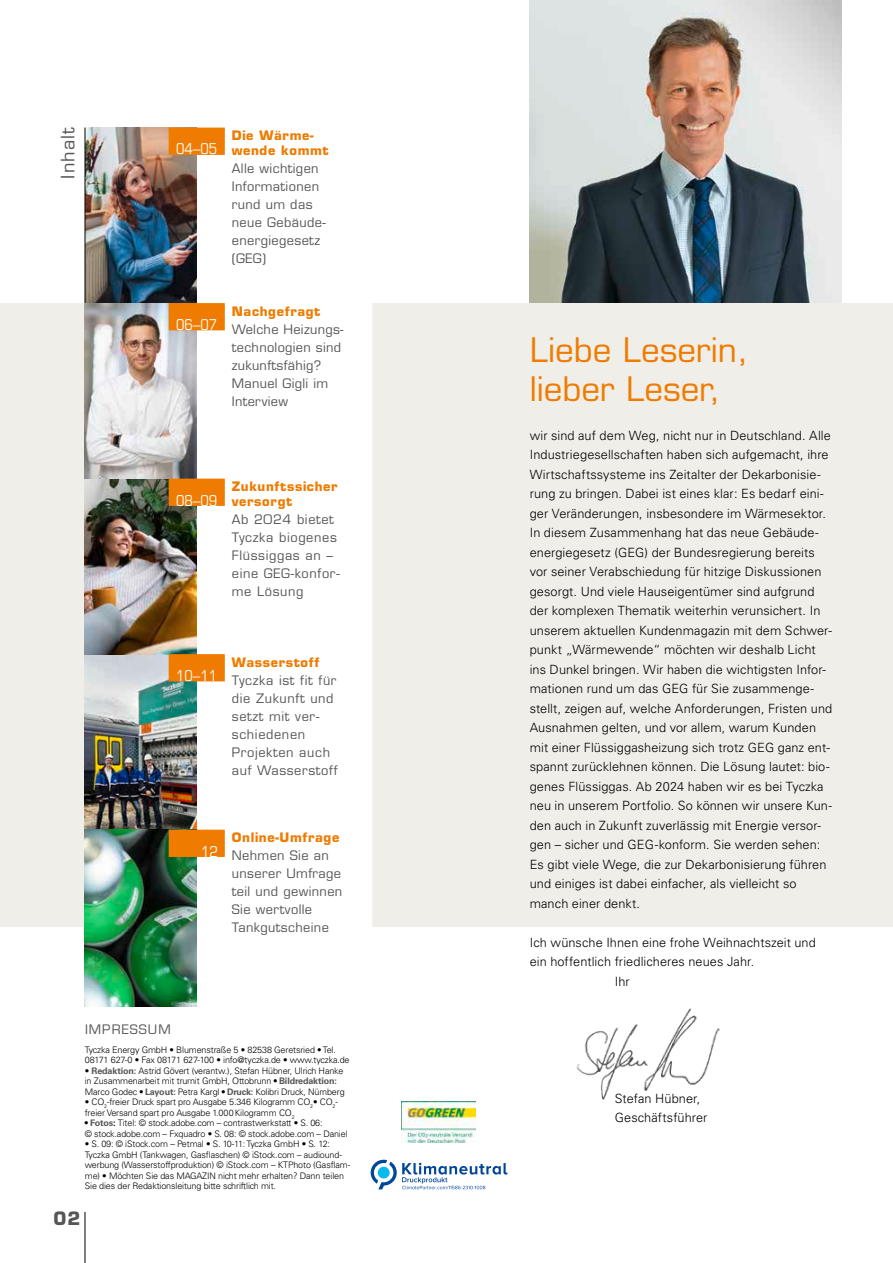
<style>
.page{position:relative;width:893px;height:1263px;background:#fff}
.page>*{position:absolute;margin:0;border:0;box-sizing:border-box;transform-origin:0 0}
.t1{font:33px/39px "Eurostile LT Std";color:#ef7b00}
.t2{font:18px "Eurostile LT Std";letter-spacing:.06em;color:#565655}
.t3{font:700 18px "Eurostile LT Std";color:#565655}
.t4{font:condensed 15px "Eurostile LT Std";color:#fff}
.t5{font:300 12.75px/19.5px "Univers LT Std";letter-spacing:.005em;color:#000}
.t6{font:12.75px/18px "Eurostile LT Std";letter-spacing:.03em;color:#565655}
.t7{font:12.75px/18px "Eurostile LT Std";letter-spacing:.05em;color:#565655}
.t8{font:700 12.75px/15px "Eurostile LT Std";letter-spacing:.05em;color:#ef7b00}
.t9{font:12.75px "Eurostile LT Std";letter-spacing:.08em;color:#565655}
.t10{font:300 9px/10.5px "Univers LT Std";letter-spacing:-.015em;color:#000}
.s1{font-weight:700;color:#565655}
.s2{font-weight:400}
.s3{font-weight:700}
</style>
<div class="page">
<img style="left:530px;top:0;width:312px;height:303px">
<div style="left:0;top:303px;width:893px;height:624px;background:#f0eee9"></div>
<div style="left:175px;top:128px;width:197px;height:878px;background:#fff"></div>
<img style="left:86px;top:128px;width:110px;height:175px">
<hr style="left:85px;top:128px;width:1px;height:351px;background:#000">
<img style="left:85px;top:654px;width:111px;height:176px">
<img style="left:85px;top:830px;width:111px;height:176px">
<img style="left:85px;top:479px;width:111px;height:175px">
<img style="left:85px;top:303px;width:111px;height:176px">
<hr style="left:85px;top:1212px;width:1px;height:51px;background:#000">
<div style="left:169px;top:128px;width:56px;height:27px;background:#ef7b00;border:2px solid #ef7b00"></div>
<div style="left:169px;top:303px;width:56px;height:27px;background:#ef7b00;border:2px solid #ef7b00"></div>
<div style="left:169px;top:479px;width:56px;height:27px;background:#ef7b00;border:2px solid #ef7b00"></div>
<div style="left:169px;top:654px;width:56px;height:27px;background:#ef7b00;border:2px solid #ef7b00"></div>
<div style="left:169px;top:830px;width:56px;height:27px;background:#ef7b00"></div>
<img style="left:401px;top:1101px;width:74px;height:42px">
<svg style="left:371px;top:1160px;width:137px;height:29px"></svg>
<img style="left:576px;top:1008px;width:144px;height:91px">
<h2 class="t2" style="left:57px;top:179px;width:53px;rotate:-90deg">Inhalt</h2>
<p class="t4" style="left:176px;top:139px;width:42px">04–05</p>
<p class="t8" style="left:232px;top:128px;width:98px">Die Wärme&shy;wende kommt</p>
<p class="t6" style="left:232px;top:159px;width:95px">Alle wichtigen<br>Informationen rund um das neue Gebäude&shy;energiegesetz (GEG)</p>
<p class="t4" style="left:176px;top:316px;width:42px">06–07</p>
<p class="t8" style="left:232px;top:303px;width:90px">Nachgefragt</p>
<p class="t6" style="left:232px;top:320px;width:113px">Welche Heizungs&shy;technologien sind zukunftsfähig?<br>Manuel Gigli im<br>Interview</p>
<p class="t4" style="left:176px;top:492px;width:42px">08–09</p>
<p class="t8" style="left:232px;top:479px;width:107px">Zukunftssicher versorgt</p>
<p class="t7" style="left:232px;top:511px;width:109px">Ab 2024 bietet<br>Tyczka biogenes<br>Flüssiggas an – eine GEG-konfor&shy;me Lösung</p>
<p class="t4" style="left:176px;top:667px;width:42px">10–11</p>
<p class="t8" style="left:232px;top:654px;width:89px">Wasserstoff</p>
<p class="t7" style="left:232px;top:671px;width:107px">Tyczka ist fit für die Zukunft und setzt mit ver&shy;schiedenen<br>Projekten auch auf Wasserstoff</p>
<p class="t8" style="left:232px;top:830px;width:109px">Online-Umfrage</p>
<p class="t6" style="left:232px;top:847px;width:112px">Nehmen Sie an unserer Umfrage teil und gewinnen<br>Sie wertvolle<br>Tankgutscheine</p>
<p class="t9" style="left:85px;top:1022px;width:87px">IMPRESSUM</p>
<p class="t10" style="left:85px;top:1044px;width:266px">Tyczka Energy GmbH • Blumenstraße 5 • 82538 Geretsried • Tel.<br>08171 627-0 • Fax 08171 627-100 • info@tyczka.de • www.tyczka.de</p>
<p class="t10" style="left:85px;top:1065px;width:261px">• <span class="s1">Redaktion:</span> Astrid Gövert (verantw.), Stefan Hübner, Ulrich Hanke in Zusammenarbeit mit trurnit GmbH, Ottobrunn <span class="s2">•</span> <span class="s1">Bildredaktion:<br></span>Marco Godec <span class="s2">•</span> <span class="s1">Layout:</span> Petra Kargl <span class="s2">•</span> <span class="s1">Druck:</span> Kolibri Druck, Nürnberg</p>
<p class="t10" style="left:85px;top:1097px;width:255px">• CO<sub>2</sub>-freier Druck spart pro Ausgabe 5.346 Kilogramm CO<sub>2</sub>• CO<sub>2</sub>- freier Versand spart pro Ausgabe 1.000Kilogramm CO<sub>2</sub></p>
<p class="t10" style="left:85px;top:1118px;width:264px"><span class="s2">•</span> <span class="s1">Fotos</span><span class="s3">:</span> Titel: © stock.adobe.com – contrastwerkstatt • S. 06:<br>© stock.adobe.com – Fxquadro • S. 08: © stock.adobe.com – Daniel</p>
<p class="t10" style="left:85px;top:1139px;width:267px">• S. 09: © iStock.com – Petmal • S. 10-11: Tyczka GmbH • S. 12:<br>Tyczka GmbH (Tankwagen, Gasflaschen) © iStock.com – audiound&shy;werbung (Wasserstoffproduktion) © iStock.com – KTPhoto (Gasflam&shy;me) • Möchten Sie das MAGAZIN nicht mehr erhalten? Dann teilen Sie dies der Redaktionsleitung bitte schriftlich mit.</p>
<h2 class="t3" style="left:54px;top:1208px;width:29px">02</h2>
<h1 class="t1" style="left:530px;top:331px;width:220px">Liebe Leserin, lieber Leser,</h1>
<p class="t5" style="left:530px;top:425px;width:304px">wir sind auf dem Weg, nicht nur in Deutschland. Alle Industriegesellschaften haben sich aufgemacht, ihre Wirtschaftssysteme ins Zeitalter der Dekarbonisie&shy;rung zu bringen. Dabei ist eines klar: Es bedarf eini&shy;ger Veränderungen, insbesondere im Wärmesektor.<br>In diesem Zusammenhang hat das neue Gebäude&shy;energiegesetz (GEG) der Bundesregierung bereits vor seiner Verabschiedung für hitzige Diskussionen gesorgt. Und viele Hauseigentümer sind aufgrund der komplexen Thematik weiterhin verunsichert. In unserem aktuellen Kundenmagazin mit dem Schwer&shy;punkt „Wärmewende“ möchten wir deshalb Licht ins Dunkel bringen. Wir haben die wichtigsten Infor&shy;mationen rund um das GEG für Sie zusammenge&shy;stellt, zeigen auf, welche Anforderungen, Fristen und Ausnahmen gelten, und vor allem, warum Kunden mit einer Flüssiggasheizung sich trotz GEG ganz ent&shy;spannt zurücklehnen können. Die Lösung lautet: bio&shy;genes Flüssiggas. Ab 2024 haben wir es bei Tyczka neu in unserem Portfolio. So können wir unsere Kun&shy;den auch in Zukunft zuverlässig mit Energie versor&shy;gen – sicher und GEG-konform. Sie werden sehen:<br>Es gibt viele Wege, die zur Dekarbonisierung führen und einiges ist dabei einfacher, als vielleicht so manch einer denkt.</p>
<p class="t5" style="left:530px;top:932px;width:288px">Ich wünsche Ihnen eine frohe Weihnachtszeit und</p>
<p class="t5" style="left:530px;top:952px;width:226px">ein hoffentlich friedlicheres neues Jahr.</p>
<p class="t5" style="left:615px;top:971px;width:16px">Ihr</p>
<p class="t5" style="left:615px;top:1088px;width:94px">Stefan Hübner,<br>Geschäftsführer</p>
</div>
